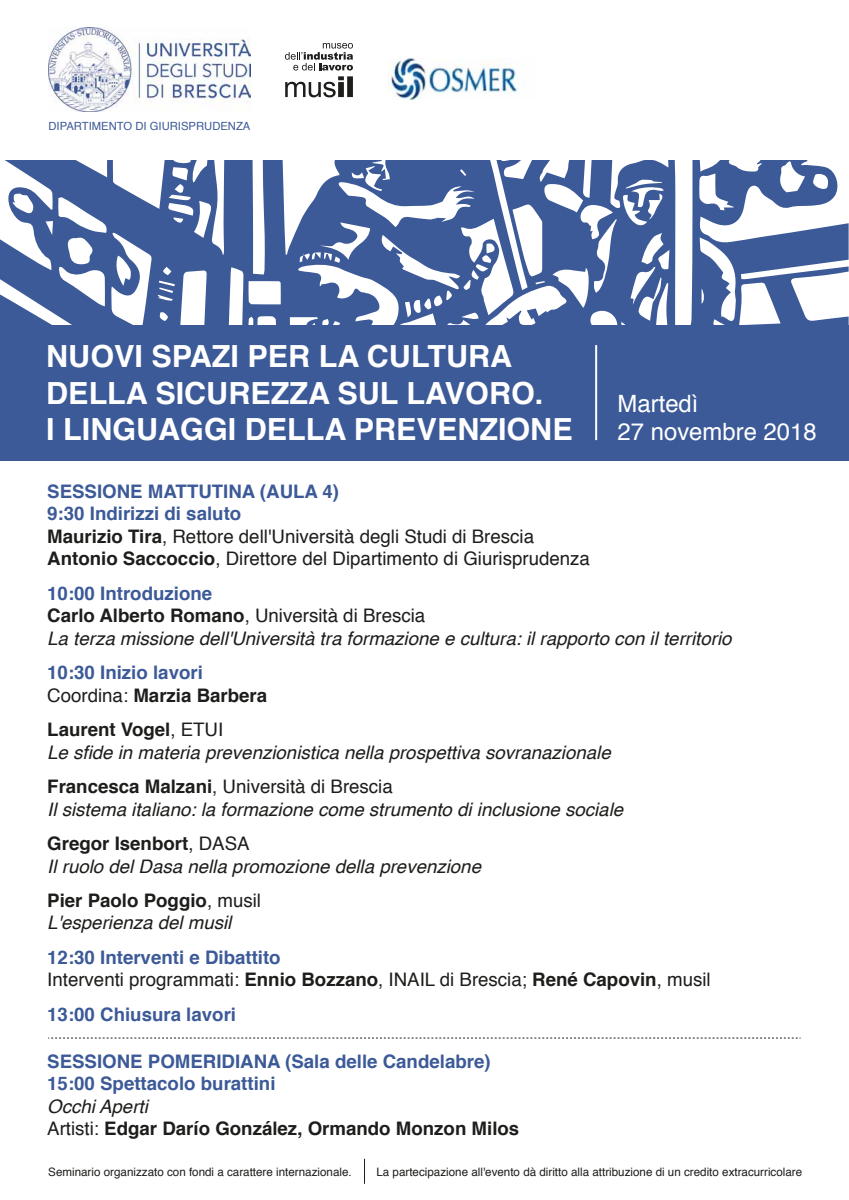
<style>
.page{position:relative;width:849px;height:1200px;background:#fff}
.page>*{position:absolute;margin:0;border:0;box-sizing:border-box;transform-origin:0 0}
.t1{font:700 30.5px/36.4px "Helvetica";color:#fff}
.t2{font:23.9px/28.6px "Helvetica";color:#fff}
.t3{font:italic 18.7px/22.4px "Helvetica";color:#1d1d1b}
.t4{font:18.7px/22.4px "Helvetica";color:#1d1d1b}
.t5{font:700 18.7px/22.4px "Helvetica";color:#3c5a98}
.t6{font:700 18.7px/22.4px "Helvetica";color:#1d1d1b}
.t7{font:11.6px "Helvetica";color:#1d1d1b}
.t8{font:11.3px "Helvetica";color:#3c5a98}
.s1{font-weight:700;color:#3c5a98}
.s2{font-weight:700}
.s3{font-weight:700;font-style:normal;color:#3c5a98}
.s4{font-weight:700;font-style:normal}
.s5{font-style:normal}
.s6{font-weight:400;color:#1d1d1b}
.s7{color:#1d1d1b}
.s8{font-weight:400;font-style:italic}
.s9{font-weight:400}
</style>
<div class="page">
<img style="left:387px;top:59px;width:131px;height:40px">
<img style="left:48px;top:28px;width:202px;height:83px">
<svg style="left:0;top:161px;width:848px;height:164px;fill:#3c5a98"></svg>
<div style="left:0;top:325px;width:848px;height:136px;background:#3c5a98"></div>
<hr style="left:595px;top:345px;width:2px;height:95px;background:#fff">
<svg style="left:285px;top:43px;width:68px;height:54px"></svg>
<svg style="left:48px;top:1038px;width:752px;height:1px"></svg>
<svg style="left:364px;top:1159px;width:1px;height:25px"></svg>
<p class="t8" style="left:48px;top:117px;width:203px">DIPARTIMENTO DI GIURISPRUDENZA</p>
<h1 class="t1" style="left:46px;top:339px;width:528px">NUOVI SPAZI PER LA CULTURA<br>DELLA SICUREZZA SUL LAVORO.<br>I LINGUAGGI DELLA PREVENZIONE</h1>
<p class="t2" style="left:617px;top:390px;width:200px">Martedì<br>27 novembre 2018</p>
<p class="t4" style="left:47px;top:481px;width:544px"><span class="s1">SESSIONE MATTUTINA (AULA 4)<br>9:30 Indirizzi di saluto<br></span><span class="s2">Maurizio Tira</span>, Rettore dell'Università degli Studi di Brescia <span class="s2">Antonio Saccoccio</span>, Direttore del Dipartimento di Giurisprudenza</p>
<p class="t3" style="left:47px;top:582px;width:685px"><span class="s3">10:00 Introduzione<br></span><span class="s4">Carlo Alberto Romano</span><span class="s5">, Università di Brescia<br></span>La terza missione dell'Università tra formazione e cultura: il rapporto con il territorio</p>
<p class="t5" style="left:47px;top:662px;width:221px">10:30 Inizio lavori<br><span class="s6">Coordina:</span> <span class="s7">Marzia Barbera</span></p>
<p class="t3" style="left:47px;top:719px;width:565px"><span class="s4">Laurent Vogel</span><span class="s5">, ETUI<br></span>Le sfide in materia prevenzionistica nella prospettiva sovranazionale</p>
<p class="t3" style="left:47px;top:776px;width:577px"><span class="s4">Francesca Malzani</span><span class="s5">, Università di Brescia<br></span>Il sistema italiano: la formazione come strumento di inclusione sociale</p>
<p class="t3" style="left:47px;top:833px;width:435px"><span class="s4">Gregor Isenbort</span><span class="s5">, DASA<br></span>Il ruolo del Dasa nella promozione della prevenzione</p>
<p class="t3" style="left:47px;top:890px;width:215px"><span class="s4">Pier Paolo Poggio</span><span class="s5">, musil<br></span>L'esperienza del musil</p>
<p class="t4" style="left:47px;top:947px;width:665px"><span class="s1">12:30 Interventi e Dibattito<br></span>Interventi programmati: <span class="s2">Ennio Bozzano</span>, INAIL di Brescia; <span class="s2">René Capovin</span>, musil</p>
<p class="t5" style="left:47px;top:1004px;width:190px">13:00 Chiusura lavori</p>
<p class="t5" style="left:47px;top:1050px;width:445px">SESSIONE POMERIDIANA (Sala delle Candelabre)<br>15:00 Spettacolo burattini</p>
<p class="t6" style="left:47px;top:1095px;width:473px"><span class="s8">Occhi Aperti<br></span><span class="s9">Artisti:</span> Edgar Darío González, Ormando Monzon Milos</p>
<p class="t7" style="left:48px;top:1163px;width:305px">Seminario organizzato con fondi a carattere internazionale.</p>
<p class="t7" style="left:376px;top:1163px;width:427px">La partecipazione all'evento dà diritto alla attribuzione di un credito extracurricolare</p>
</div>
